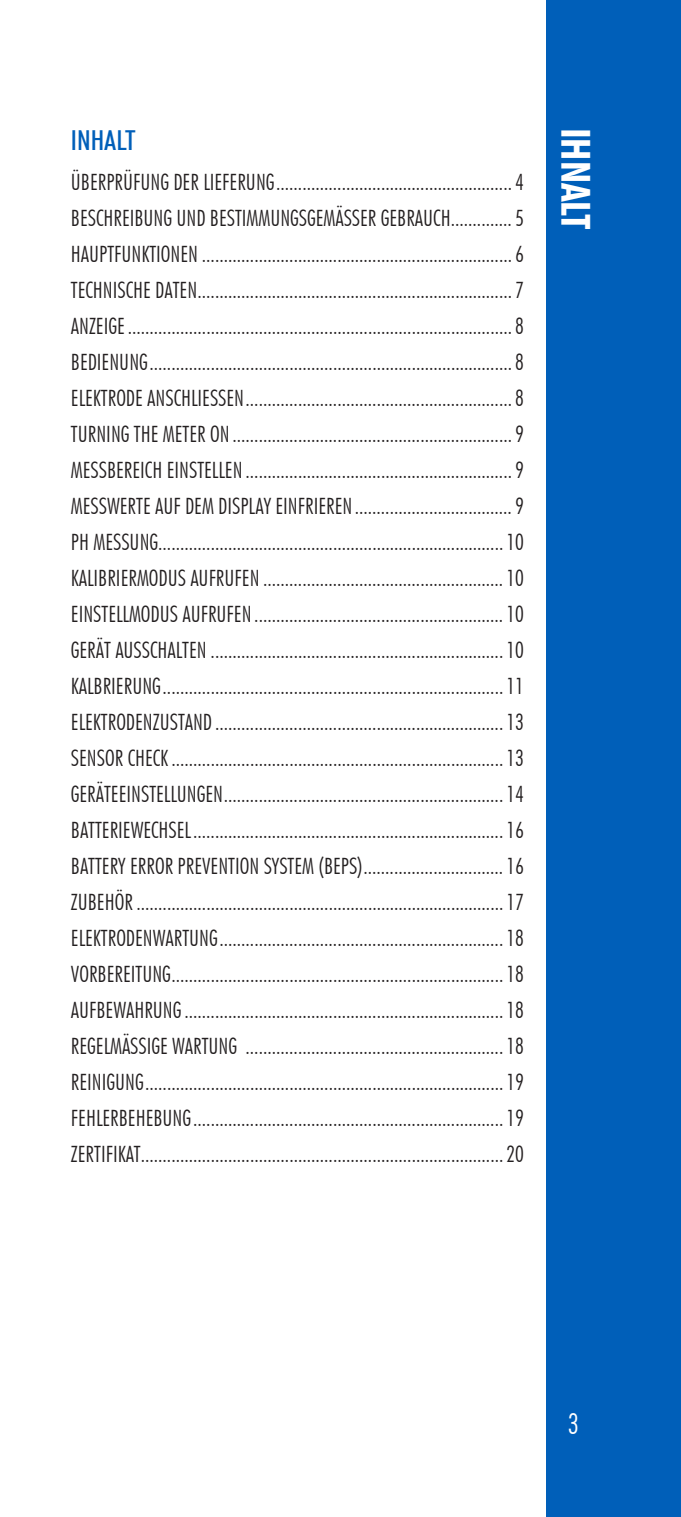
<style>
.page{position:relative;width:681px;height:1517px;background:#fff}
.page>*{position:absolute;margin:0;border:0;box-sizing:border-box;transform-origin:0 0}
.Section_Titles{font:700 condensed 40px "Futura BT";color:#fff}
.t1{font:300 condensed 28.5px "Futura BT";color:#fff}
.t2{font:500 condensed 27.5px "Futura BT";color:#005fb9}
.t3{font:300 condensed 22.5px "Futura BT";color:#231f20}
</style>
<div class="page">
<div style="left:546px;top:0;width:134px;height:1517px;background:#005fb9"></div>
<p class="t2" style="left:71px;top:124px;width:66px">INHALT</p>
<p class="t3" style="left:71px;top:168px;width:454px">ÜBERPRÜFUNG DER LIEFERUNG......................................................4</p>
<p class="t3" style="left:71px;top:204px;width:454px">BESCHREIBUNG UND BESTIMMUNGSGEMÄSSER GEBRAUCH..............5</p>
<p class="t3" style="left:71px;top:240px;width:454px">HAUPTFUNKTIONEN .......................................................................6</p>
<p class="t3" style="left:71px;top:276px;width:454px">TECHNISCHE DATEN........................................................................7</p>
<p class="t3" style="left:71px;top:312px;width:454px">ANZEIGE........................................................................................8</p>
<p class="t3" style="left:71px;top:348px;width:454px">BEDIENUNG...................................................................................8</p>
<p class="t3" style="left:71px;top:384px;width:454px">ELEKTRODE ANSCHLIESSEN.............................................................8</p>
<p class="t3" style="left:71px;top:420px;width:454px">TURNING THE METER ON ................................................................9</p>
<p class="t3" style="left:71px;top:456px;width:454px">MESSBEREICH EINSTELLEN .............................................................9</p>
<p class="t3" style="left:71px;top:492px;width:454px">MESSWERTE AUF DEM DISPLAY EINFRIEREN....................................9</p>
<p class="t3" style="left:71px;top:528px;width:454px">PH MESSUNG...............................................................................10</p>
<p class="t3" style="left:71px;top:564px;width:454px">KALIBRIERMODUS AUFRUFEN .......................................................10</p>
<p class="t3" style="left:71px;top:600px;width:454px">EINSTELLMODUS AUFRUFEN .........................................................10</p>
<p class="t3" style="left:71px;top:636px;width:454px">GERÄT AUSSCHALTEN ...................................................................10</p>
<p class="t3" style="left:71px;top:672px;width:454px">KALBRIERUNG..............................................................................11</p>
<p class="t3" style="left:71px;top:708px;width:454px">ELEKTRODENZUSTAND ..................................................................13</p>
<p class="t3" style="left:71px;top:744px;width:454px">SENSOR CHECK............................................................................13</p>
<p class="t3" style="left:71px;top:780px;width:454px">GERÄTEEINSTELLUNGEN................................................................14</p>
<p class="t3" style="left:71px;top:816px;width:454px">BATTERIEWECHSEL.......................................................................16</p>
<p class="t3" style="left:71px;top:852px;width:454px">BATTERY ERROR PREVENTION SYSTEM (BEPS)................................16</p>
<p class="t3" style="left:71px;top:888px;width:454px">ZUBEHÖR....................................................................................17</p>
<p class="t3" style="left:71px;top:924px;width:454px">ELEKTRODENWARTUNG.................................................................18</p>
<p class="t3" style="left:71px;top:960px;width:454px">VORBEREITUNG............................................................................18</p>
<p class="t3" style="left:71px;top:996px;width:454px">AUFBEWAHRUNG.........................................................................18</p>
<p class="t3" style="left:71px;top:1032px;width:454px">REGELMÄSSIGE WARTUNG ...........................................................18</p>
<p class="t3" style="left:71px;top:1068px;width:454px">REINIGUNG..................................................................................19</p>
<p class="t3" style="left:71px;top:1104px;width:454px">FEHLERBEHEBUNG.......................................................................19</p>
<p class="t3" style="left:71px;top:1140px;width:454px">ZERTIFIKAT...................................................................................20</p>
<p class="Section_Titles" style="left:600px;top:128px;width:104px;rotate:90deg">IHNALT</p>
<p class="t1" style="left:567px;top:1406px;width:13px">3</p>
</div>
